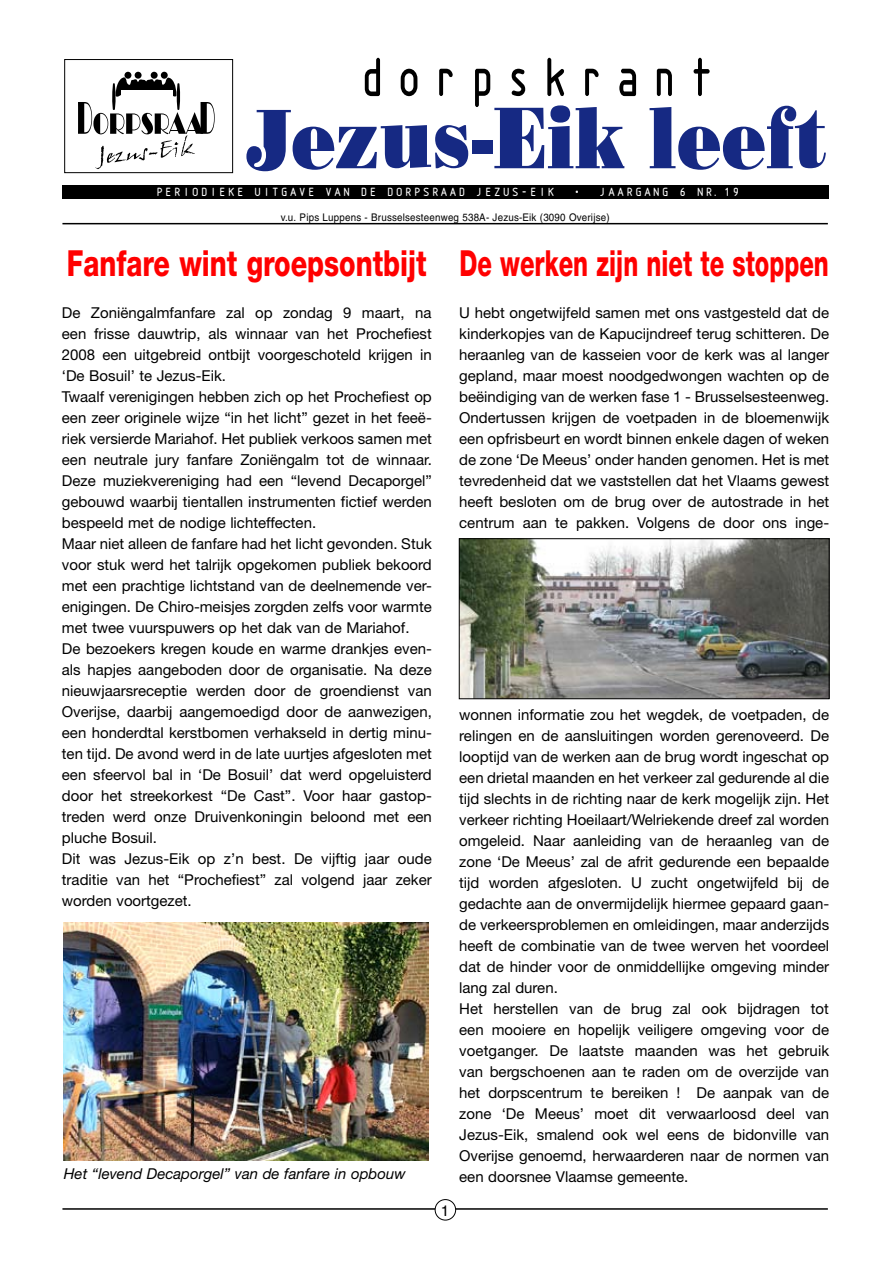
<style>
.page{position:relative;width:893px;height:1263px;background:#fff}
.page>*{position:absolute;margin:0;border:0;box-sizing:border-box;transform-origin:0 0}
.t1{font:800 36px "Helvetica Neue";color:#f00;scale:.66 1}
.t2{font:800 36px "Helvetica Neue";color:#f00;scale:.75 1}
.t3{font:15px/21px "Helvetica Neue";color:#000}
.t4{font:italic 15px "Helvetica Neue";color:#000}
.t5{font:15px "Helvetica";color:#000}
.t6{font:500 12px "Isonorm Mono";letter-spacing:.2em;color:#fff}
.t7{font:10.5px "Helvetica";letter-spacing:.02em;color:#000;scale:.93 1}
</style>
<div class="page">
<svg style="left:246px;top:110px;width:222px;height:61px"></svg>
<div style="left:472px;top:140px;width:20px;height:13px;background:#162983"></div>
<svg style="left:650px;top:106px;width:176px;height:64px"></svg>
<svg style="left:365px;top:58px;width:15px;height:38px"></svg>
<svg style="left:401px;top:69px;width:16px;height:27px"></svg>
<svg style="left:439px;top:69px;width:14px;height:27px"></svg>
<svg style="left:475px;top:58px;width:161px;height:110px"></svg>
<svg style="left:657px;top:69px;width:15px;height:27px"></svg>
<svg style="left:694px;top:58px;width:16px;height:38px"></svg>
<div style="left:64px;top:59px;width:169px;height:114px;border:1px solid #000"></div>
<div style="left:124px;top:72px;width:7px;height:7px;background:#000;border-radius:50%"></div>
<div style="left:135px;top:72px;width:7px;height:7px;background:#000;border-radius:50%"></div>
<div style="left:161px;top:72px;width:7px;height:7px;background:#000;border-radius:50%"></div>
<div style="left:151px;top:72px;width:7px;height:7px;background:#000;border-radius:50%"></div>
<svg style="left:78px;top:77px;width:137px;height:92px"></svg>
<div style="left:62px;top:185px;width:767px;height:14px;background:#000"></div>
<hr style="left:62px;top:1208px;width:766px;height:2px;background:#000">
<div style="left:435px;top:1199px;width:21px;height:21px;background:#fff;border-radius:50%"></div>
<div style="left:435px;top:1199px;width:21px;height:21px;border:1px solid #000;border-radius:50%"></div>
<hr style="left:62px;top:223px;width:766px;height:1px;background:#000">
<img style="left:64px;top:923px;width:364px;height:238px">
<img style="left:461px;top:541px;width:366px;height:156px">
<div style="left:459px;top:539px;width:370px;height:160px;border:1px solid #000"></div>
<p class="t6" style="left:156px;top:186px;width:400px">PERIODIEKE UITGAVE VAN DE DORPSRAAD JEZUS-EIK</p>
<p class="t6" style="left:574px;top:186px;width:167px">• JAARGANG 6 NR.19</p>
<p class="t7" style="left:281px;top:211px;width:355px">v.u. Pips Luppens - Brusselsesteenweg 538A- Jezus-Eik (3090 Overijse)</p>
<h1 class="t2" style="left:67px;top:242px;width:481px">Fanfare wint groepsontbijt</h1>
<p class="t3" style="left:62px;top:302px;width:371px">De Zoniëngalmfanfare zal op zondag 9 maart, na een frisse dauwtrip, als winnaar van het Prochefiest 2008 een uitgebreid ontbijt voorgeschoteld krijgen in ‘De Bosuil’ te Jezus-Eik.<br>Twaalf verenigingen hebben zich op het Prochefiest op een zeer originele wijze “in het licht” gezet in het feeë&shy;riek versierde Mariahof. Het publiek verkoos samen met een neutrale jury fanfare Zoniëngalm tot de winnaar.<br>Deze muziekvereniging had een “levend Decaporgel” gebouwd waarbij tientallen instrumenten fictief werden bespeeld met de nodige lichteffecten.<br>Maar niet alleen de fanfare had het licht gevonden. Stuk voor stuk werd het talrijk opgekomen publiek bekoord met een prachtige lichtstand van de deelnemende ver&shy;enigingen. De Chiro-meisjes zorgden zelfs voor warmte met twee vuurspuwers op het dak van de Mariahof.<br>De bezoekers kregen koude en warme drankjes even&shy;als hapjes aangeboden door de organisatie. Na deze nieuwjaarsreceptie werden door de groendienst van Overijse, daarbij aangemoedigd door de aanwezigen, een honderdtal kerstbomen verhakseld in dertig minu&shy;ten tijd. De avond werd in de late uurtjes afgesloten met een sfeervol bal in ‘De Bosuil’ dat werd opgeluisterd door het streekorkest “De Cast”. Voor haar gastop&shy;treden werd onze Druivenkoningin beloond met een pluche Bosuil.<br>Dit was Jezus-Eik op z’n best. De vijftig jaar oude traditie van het “Prochefiest” zal volgend jaar zeker worden voortgezet.</p>
<h1 class="t1" style="left:459px;top:242px;width:561px">De werken zijn niet te stoppen</h1>
<p class="t3" style="left:459px;top:302px;width:371px;text-align:justify">U hebt ongetwijfeld samen met ons vastgesteld dat de kinderkopjes van de Kapucijndreef terug schitteren. De heraanleg van de kasseien voor de kerk was al langer gepland, maar moest noodgedwongen wachten op de beëindiging van de werken fase 1 - Brusselsesteenweg.<br>Ondertussen krijgen de voetpaden in de bloemenwijk een opfrisbeurt en wordt binnen enkele dagen of weken de zone ‘De Meeus’ onder handen genomen. Het is met tevredenheid dat we vaststellen dat het Vlaams gewest heeft besloten om de brug over de autostrade in het centrum aan te pakken. Volgens de door ons inge-</p>
<p class="t3" style="left:459px;top:704px;width:371px">wonnen informatie zou het wegdek, de voetpaden, de relingen en de aansluitingen worden gerenoveerd. De looptijd van de werken aan de brug wordt ingeschat op een drietal maanden en het verkeer zal gedurende al die tijd slechts in de richting naar de kerk mogelijk zijn. Het verkeer richting Hoeilaart/Welriekende dreef zal worden omgeleid. Naar aanleiding van de heraanleg van de zone ‘De Meeus’ zal de afrit gedurende een bepaalde tijd worden afgesloten. U zucht ongetwijfeld bij de gedachte aan de onvermijdelijk hiermee gepaard gaan&shy;de verkeersproblemen en omleidingen, maar anderzijds heeft de combinatie van de twee werven het voordeel dat de hinder voor de onmiddellijke omgeving minder lang zal duren.<br>Het herstellen van de brug zal ook bijdragen tot een mooiere en hopelijk veiligere omgeving voor de voetganger. De laatste maanden was het gebruik van bergschoenen aan te raden om de overzijde van het dorpscentrum te bereiken ! De aanpak van de zone ‘De Meeus’ moet dit verwaarloosd deel van Jezus-Eik, smalend ook wel eens de bidonville van Overijse genoemd, herwaarderen naar de normen van</p>
<p class="t4" style="left:64px;top:1164px;width:343px">Het “levend Decaporgel” van de fanfare in opbouw</p>
<p class="t3" style="left:459px;top:1166px;width:231px">een doorsnee Vlaamse gemeente.</p>
<p class="t5" style="left:441px;top:1202px;width:10px">1</p>
</div>
